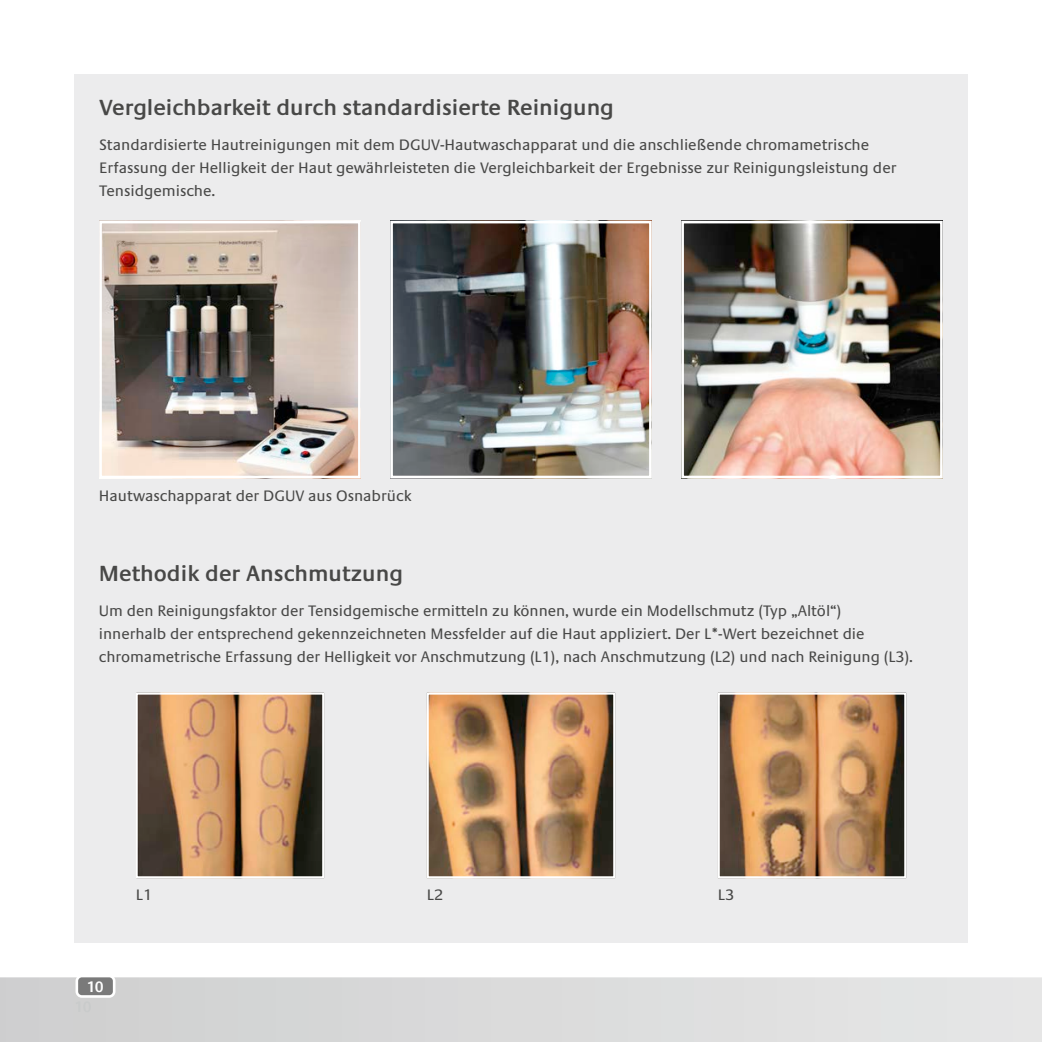
<style>
.page{position:relative;width:1042px;height:1042px;background:#fff}
.page>*{position:absolute;margin:0;border:0;box-sizing:border-box;transform-origin:0 0}
.t1{font:600 22.75px "Praxis";color:#484847}
.t2{font:15.75px/22.8px "Praxis";color:#484847}
.t3{font:600 15.75px "Praxis";color:#fff}
</style>
<div class="page">
<div style="left:74px;top:74px;width:893px;height:869px;background:#ececed"></div>
<img style="left:99px;top:221px;width:262px;height:257px">
<svg style="left:136px;top:693px;width:188px;height:185px;background:#aa825d"></svg>
<img style="left:390px;top:221px;width:262px;height:257px">
<img style="left:427px;top:693px;width:188px;height:185px">
<img style="left:681px;top:221px;width:262px;height:257px">
<img style="left:718px;top:693px;width:188px;height:185px">
<svg style="left:0;top:977px;width:1042px;height:65px;background:#dadbdb"></svg>
<div style="left:76px;top:1001px;width:15px;height:11px;background:#d0d0d0"></div>
<svg style="left:76px;top:977px;width:39px;height:21px"></svg>
<h1 class="t1" style="left:99px;top:95px;width:516px">Vergleichbarkeit durch standardisierte Reinigung</h1>
<p class="t2" style="left:99px;top:134px;width:799px">Standardisierte Hautreinigungen mit dem DGUV-Hautwaschapparat und die anschließende chromametrische<br>Erfassung der Helligkeit der Haut gewährleisteten die Vergleichbarkeit der Ergebnisse zur Reinigungsleistung der<br>Tensidgemische.</p>
<p class="t2" style="left:99px;top:485px;width:314px">Hautwaschapparat der DGUV aus Osnabrück</p>
<h1 class="t1" style="left:99px;top:561px;width:306px">Methodik der Anschmutzung</h1>
<p class="t2" style="left:99px;top:600px;width:815px">Um den Reinigungsfaktor der Tensidgemische ermitteln zu können, wurde ein Modellschmutz (Typ „Altöl“)<br>innerhalb der entsprechend gekennzeichneten Messfelder auf die Haut appliziert. Der L*-Wert bezeichnet die chromametrische Erfassung der Helligkeit vor Anschmutzung (L1), nach Anschmutzung (L2) und nach Reinigung (L3).</p>
<p class="t3" style="left:87px;top:978px;width:19px">10</p>
<p class="t2" style="left:136px;top:883px;width:18px">L1</p>
<p class="t2" style="left:427px;top:883px;width:18px">L2</p>
<p class="t2" style="left:718px;top:883px;width:18px">L3</p>
</div>
